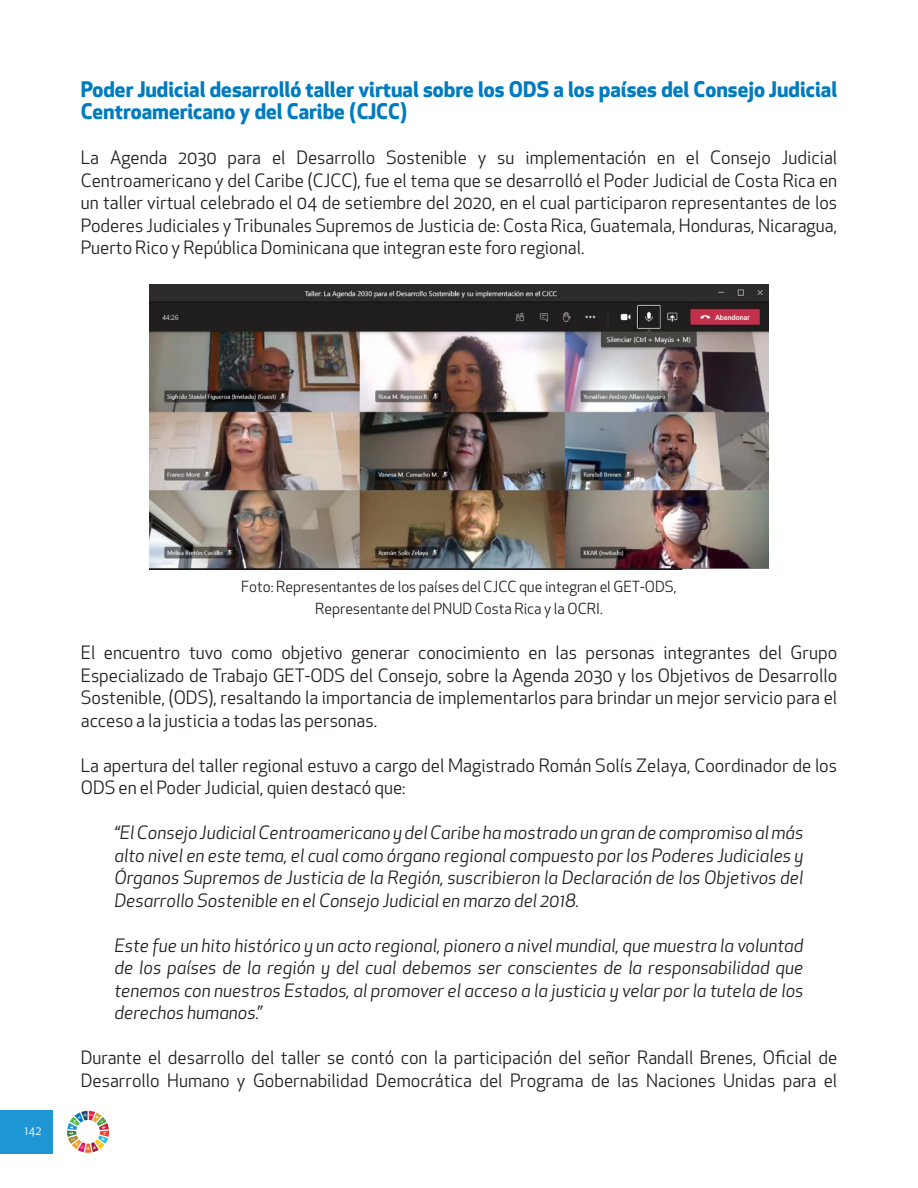
<style>
.page{position:relative;width:918px;height:1188px;background:#fff}
.page>*{position:absolute;margin:0;border:0;box-sizing:border-box;transform-origin:0 0}
.Texto_resaltado{font:700 21px/22.5px "Apex New";color:#007bc0}
.t1{font:18px/22.5px "Apex New";color:#231f20;text-align:justify}
.t2{font:italic 18px/22.5px "Apex New";color:#231f20;text-align:justify}
.t3{font:15px/22.5px "Apex New";color:#231f20;text-align:center}
.t4{font:12px "Apex New";color:#fff}
</style>
<div class="page">
<div style="left:0;top:1110px;width:53px;height:44px;background:#1e96d3"></div>
<svg style="left:67px;top:1111px;width:42px;height:42px"></svg>
<img style="left:149px;top:284px;width:620px;height:285px">
<p class="Texto_resaltado" style="left:81px;top:77px;width:758px">Poder Judicial desarrolló taller virtual sobre los ODS a los países del Consejo Judicial<br>Centroamericano y del Caribe (CJCC)</p>
<p class="t1" style="left:81px;top:146px;width:758px">La Agenda 2030 para el Desarrollo Sostenible y su implementación en el Consejo Judicial Centroamericano y del Caribe (CJCC), fue el tema que se desarrolló el Poder Judicial de Costa Rica en un taller virtual celebrado el 04 de setiembre del 2020, en el cual participaron representantes de los Poderes Judiciales y Tribunales Supremos de Justicia de: Costa Rica, Guatemala, Honduras, Nicaragua, Puerto Rico y República Dominicana que integran este foro regional.</p>
<p class="t4" style="left:25px;top:1123px;width:18px">142</p>
<p class="t3" style="left:241px;top:575px;width:437px">Foto: Representantes de los países del CJCC que integran el GET-ODS,<br>Representante del PNUD Costa Rica y la OCRI.</p>
<p class="t1" style="left:81px;top:641px;width:758px">El encuentro tuvo como objetivo generar conocimiento en las personas integrantes del Grupo Especializado de Trabajo GET-ODS del Consejo, sobre la Agenda 2030 y los Objetivos de Desarrollo Sostenible, (ODS), resaltando la importancia de implementarlos para brindar un mejor servicio para el acceso a la justicia a todas las personas.</p>
<p class="t1" style="left:81px;top:754px;width:758px">La apertura del taller regional estuvo a cargo del Magistrado Román Solís Zelaya, Coordinador de los<br>ODS en el Poder Judicial, quien destacó que:</p>
<p class="t2" style="left:115px;top:821px;width:690px">“El Consejo Judicial Centroamericano y del Caribe ha mostrado un gran de compromiso al más alto nivel en este tema, el cual como órgano regional compuesto por los Poderes Judiciales y Órganos Supremos de Justicia de la Región, suscribieron la Declaración de los Objetivos del Desarrollo Sostenible en el Consejo Judicial en marzo del 2018.</p>
<p class="t2" style="left:115px;top:934px;width:690px">Este fue un hito histórico y un acto regional, pionero a nivel mundial, que muestra la voluntad de los países de la región y del cual debemos ser conscientes de la responsabilidad que tenemos con nuestros Estados, al promover el acceso a la justicia y velar por la tutela de los derechos humanos.”</p>
<p class="t1" style="left:81px;top:1046px;width:758px">Durante el desarrollo del taller se contó con la participación del señor Randall Brenes, Oficial de<br>Desarrollo Humano y Gobernabilidad Democrática del Programa de las Naciones Unidas para el</p>
</div>
